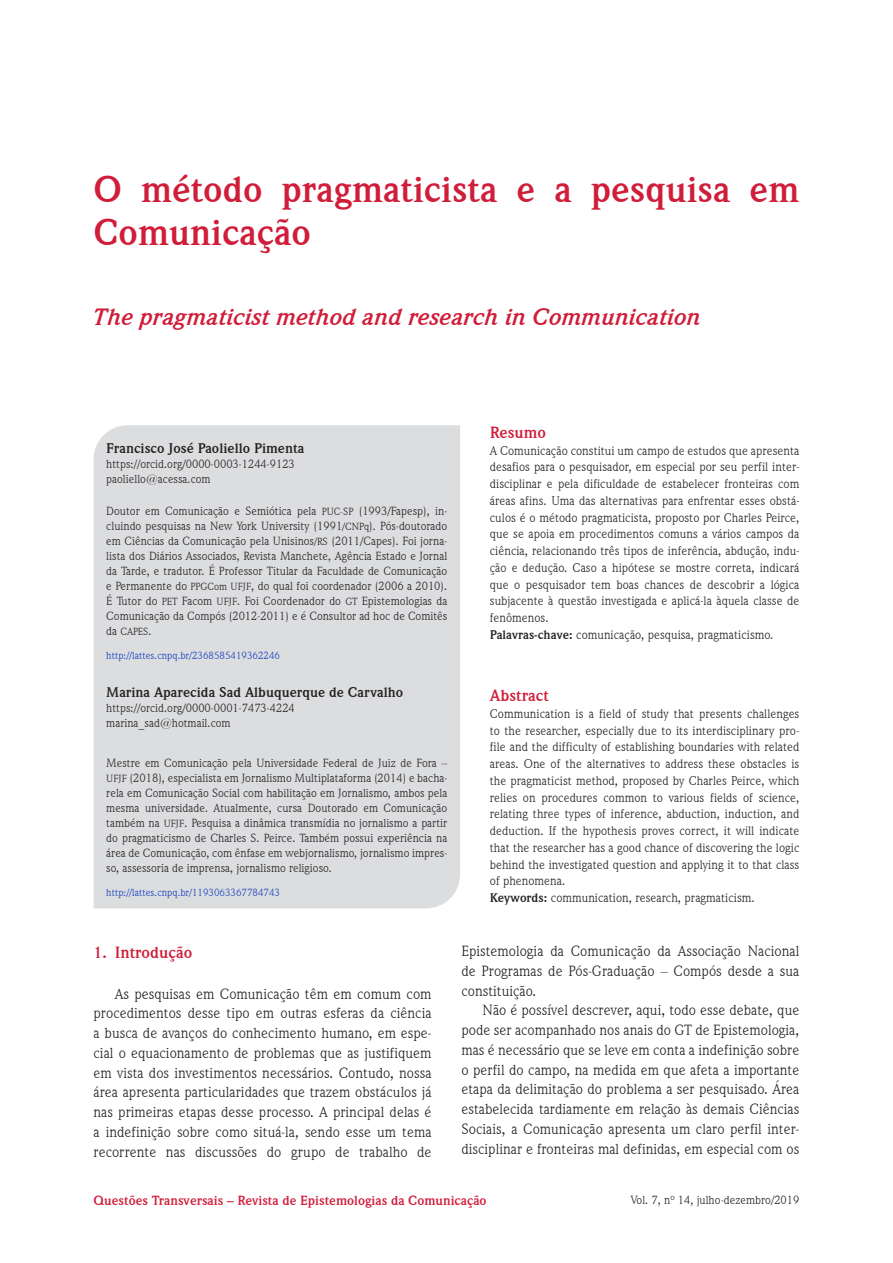
<style>
.page{position:relative;width:893px;height:1263px;background:#fff}
.page>*{position:absolute;margin:0;border:0;box-sizing:border-box;transform-origin:0 0}
.titulo_do_capitulo{font:700 37.5px/42.3px "Weidemann IT Cby BT";color:#d01d39}
.titulo_do_capitulo-2{font:italic 700 24px "Weidemann IT Cby BT";color:#d01d39}
.titulo_-_nivel_1{font:700 16.5px "Weidemann IT Cby BT";color:#d01d39}
.titulo_-_abstract{font:700 16.5px "Weidemann IT Cby BT";color:#d01d39}
.titulo_-_resumo{font:700 16.5px "Weidemann IT Cby BT";color:#d01d39}
.texto{font:15px/19.8px "Weidemann IT Cby BT";color:#231f20;text-align:justify}
.autor_do_artigo_-_2{font:700 14.25px "Weidemann IT Cby BT";color:#231f20}
.autor_do_artigo{font:700 14.25px "Weidemann IT Cby BT";color:#231f20}
.t1{font:700 13.5px "Weidemann IT Cby BT";color:#d01d39}
.texto_-_resumo{font:12.75px/16.8px "Weidemann IT Cby BT";color:#231f20;text-align:justify}
.minicurriculo_do_aut{font:12px/15px "Weidemann IT Cby BT";color:#231f20;text-align:justify}
.e-mail_do_autor{font:12px "Weidemann IT Cby BT";color:#231f20}
.numero_do_ORCID{font:10.5px "Weidemann IT Cby BT";color:#103cc0}
.minicurriculo_do_aut-2{font:10.5px "Weidemann IT Cby BT";color:#231f20}
.s1{font-size:10.5px}
.s2{font-size:12px}
.s3{font-weight:700}
</style>
<div class="page">
<div style="left:94px;top:425px;width:366px;height:483px;background:#dcdddf"></div>
<p class="titulo_do_capitulo" style="left:94px;top:168px;width:707px">O método pragmaticista e a pesquisa em<br>Comunicação</p>
<p class="titulo_do_capitulo-2" style="left:94px;top:301px;width:609px">The pragmaticist method and research in Communication</p>
<p class="autor_do_artigo" style="left:106px;top:439px;width:200px">Francisco José Paoliello Pimenta</p>
<p class="e-mail_do_autor" style="left:106px;top:457px;width:190px">https://orcid.org/0000-0003-1244-9123</p>
<p class="e-mail_do_autor" style="left:106px;top:472px;width:106px">paoliello@acessa.com</p>
<p class="minicurriculo_do_aut" style="left:106px;top:503px;width:343px">Doutor em Comunicação e Semiótica pela <span class="s1">PUC-SP</span> (1993/Fapesp), in&shy;cluindo pesquisas na New York University (1991<span class="s1">/CNPq</span>). Pós-doutorado em Ciências da Comunicação pela Unisinos<span class="s1">/RS</span> (2011/Capes). Foi jorna&shy;lista dos Diários Associados, Revista Manchete, Agência Estado e Jornal da Tarde, e tradutor. É Professor Titular da Faculdade de Comunicação e Permanente do <span class="s1">PPGCom UFJF</span>, do qual foi coordenador (2006 a 2010).<br>É Tutor do <span class="s1">PET</span> Facom <span class="s1">UFJF</span>. Foi Coordenador do <span class="s1">GT</span> Epistemologias da Comunicação da Compós (2012-2011) e é Consultor ad hoc de Comitês</p>
<p class="minicurriculo_do_aut-2" style="left:106px;top:625px;width:47px"><span class="s2">da</span> CAPES<span class="s2">.</span></p>
<p class="numero_do_ORCID" style="left:106px;top:649px;width:175px">http://lattes.cnpq.br/2368585419362246</p>
<p class="autor_do_artigo_-_2" style="left:106px;top:683px;width:298px">Marina Aparecida Sad Albuquerque de Carvalho</p>
<p class="e-mail_do_autor" style="left:106px;top:700px;width:190px">https://orcid.org/0000-0001-7473-4224</p>
<p class="e-mail_do_autor" style="left:106px;top:715px;width:126px">marina_sad@hotmail.com</p>
<p class="minicurriculo_do_aut" style="left:106px;top:755px;width:343px">Mestre em Comunicação pela Universidade Federal de Juiz de Fora – <span class="s1">UFJF</span> (2018), especialista em Jornalismo Multiplataforma (2014) e bacha&shy;rela em Comunicação Social com habilitação em Jornalismo, ambos pela mesma universidade. Atualmente, cursa Doutorado em Comunicação também na <span class="s1">UFJF</span>. Pesquisa a dinâmica transmídia no jornalismo a partir do pragmaticismo de Charles S. Peirce. Também possui experiência na área de Comunicação, com ênfase em webjornalismo, jornalismo impres&shy;so, assessoria de imprensa, jornalismo religioso.</p>
<p class="numero_do_ORCID" style="left:106px;top:886px;width:175px">http://lattes.cnpq.br/1193063367784743</p>
<p class="titulo_-_resumo" style="left:490px;top:422px;width:58px">Resumo</p>
<p class="texto_-_resumo" style="left:490px;top:442px;width:311px">A Comunicação constitui um campo de estudos que apresenta desafios para o pesquisador, em especial por seu perfil inter&shy;disciplinar e pela dificuldade de estabelecer fronteiras com áreas afins. Uma das alternativas para enfrentar esses obstá&shy;culos é o método pragmaticista, proposto por Charles Peirce, que se apoia em procedimentos comuns a vários campos da ciência, relacionando três tipos de inferência, abdução, indu&shy;ção e dedução. Caso a hipótese se mostre correta, indicará que o pesquisador tem boas chances de descobrir a lógica subjacente à questão investigada e aplicá-la àquela classe de fenômenos.</p>
<p class="texto_-_resumo" style="left:490px;top:626px;width:285px"><span class="s3">Palavras-chave:</span> comunicação, pesquisa, pragmaticismo.</p>
<p class="titulo_-_abstract" style="left:490px;top:685px;width:61px">Abstract</p>
<p class="texto_-_resumo" style="left:490px;top:705px;width:311px">Communication is a field of study that presents challenges to the researcher, especially due to its interdisciplinary pro&shy;file and the difficulty of establishing boundaries with related areas. One of the alternatives to address these obstacles is the pragmaticist method, proposed by Charles Peirce, which relies on procedures common to various fields of science, relating three types of inference, abduction, induction, and deduction. If the hypothesis proves correct, it will indicate that the researcher has a good chance of discovering the logic behind the investigated question and applying it to that class of phenomena.</p>
<p class="texto_-_resumo" style="left:490px;top:889px;width:266px"><span class="s3">Keywords:</span> communication, research, pragmaticism.</p>
<p class="titulo_-_nivel_1" style="left:94px;top:941px;width:100px">1. Introdução</p>
<p class="texto" style="left:94px;top:983px;width:340px;text-indent:21px">As pesquisas em Comunicação têm em comum com procedimentos desse tipo em outras esferas da ciência a busca de avanços do conhecimento humano, em espe&shy;cial o equacionamento de problemas que as justifiquem em vista dos investimentos necessários. Contudo, nossa área apresenta particularidades que trazem obstáculos já nas primeiras etapas desse processo. A principal delas é a indefinição sobre como situá-la, sendo esse um tema recorrente nas discussões do grupo de trabalho de</p>
<p class="texto" style="left:461px;top:941px;width:340px">Epistemologia da Comunicação da Associação Nacional de Programas de Pós-Graduação – Compós desde a sua constituição.</p>
<p class="texto" style="left:461px;top:1000px;width:340px;text-indent:21px">Não é possível descrever, aqui, todo esse debate, que pode ser acompanhado nos anais do GT de Epistemologia, mas é necessário que se leve em conta a indefinição sobre o perfil do campo, na medida em que afeta a importante etapa da delimitação do problema a ser pesquisado. Área estabelecida tardiamente em relação às demais Ciências Sociais, a Comunicação apresenta um claro perfil inter&shy;disciplinar e fronteiras mal definidas, em especial com os</p>
<p class="t1" style="left:94px;top:1192px;width:395px">Questões Transversais – Revista de Epistemologias da Comunicação</p>
<p class="minicurriculo_do_aut" style="left:631px;top:1192px;width:170px">Vol. 7, nº 14, julho-dezembro/2019</p>
</div>
